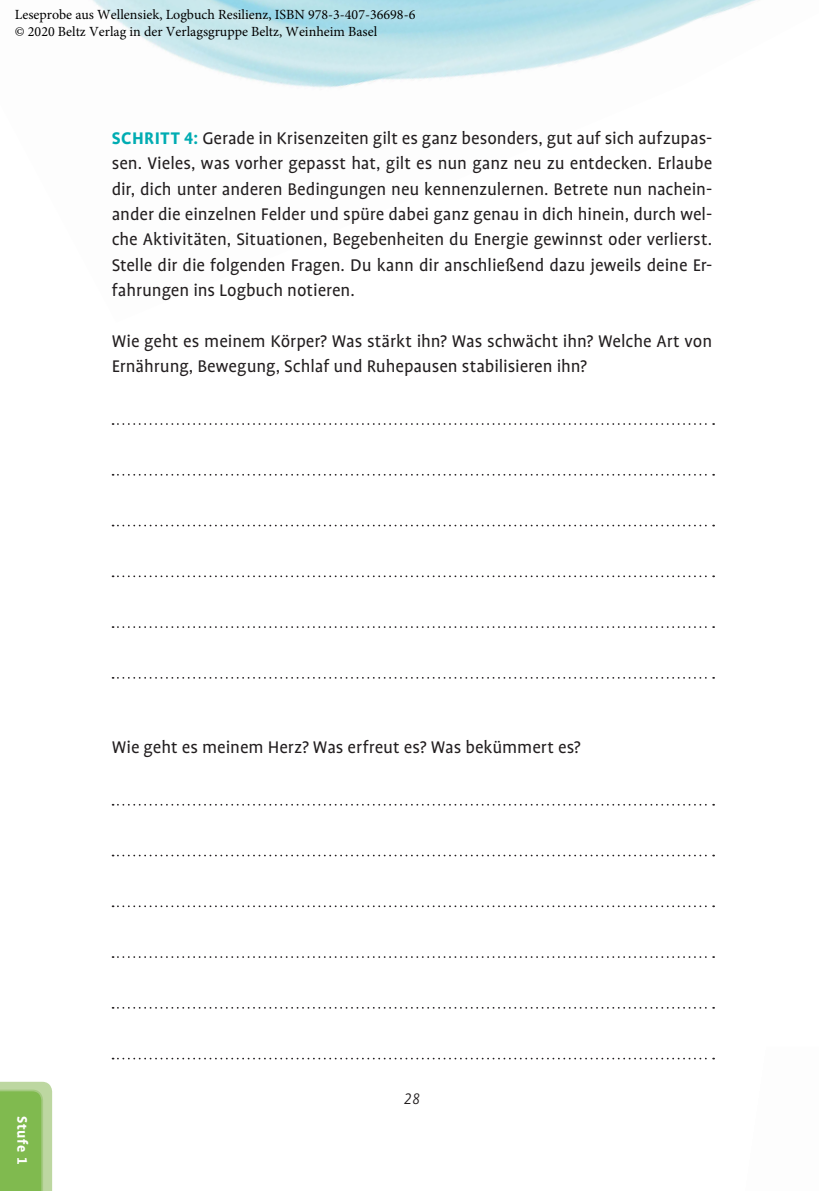
<style>
.page{position:relative;width:819px;height:1191px;background:#fff}
.page>*{position:absolute;margin:0;border:0;box-sizing:border-box;transform-origin:0 0}
.t1{font:19.25px/25.4px "Profile OT";letter-spacing:-.005em;color:#221e1f;text-align:justify}
.t2{font:italic 300 17.5px "Profile OT";color:#221e1f}
.t3{font:700 15.75px "Profile OT";letter-spacing:.045em;color:#fff}
.t4{font:14px/16.8px "Minion Pro";color:#000}
.s1{font-weight:700;color:#00acb2}
</style>
<div class="page">
<svg style="left:113px;top:423px;width:601px;height:2px"></svg>
<svg style="left:113px;top:474px;width:601px;height:2px"></svg>
<svg style="left:113px;top:525px;width:601px;height:1px"></svg>
<svg style="left:113px;top:575px;width:601px;height:2px"></svg>
<svg style="left:113px;top:626px;width:601px;height:2px"></svg>
<svg style="left:113px;top:677px;width:601px;height:2px"></svg>
<svg style="left:113px;top:804px;width:601px;height:1px"></svg>
<svg style="left:113px;top:854px;width:601px;height:2px"></svg>
<svg style="left:113px;top:905px;width:601px;height:2px"></svg>
<svg style="left:113px;top:956px;width:601px;height:2px"></svg>
<svg style="left:113px;top:1007px;width:601px;height:1px"></svg>
<svg style="left:113px;top:1057px;width:601px;height:2px"></svg>
<svg style="left:0;top:1081px;width:52px;height:110px;background:#90c265"></svg>
<p class="t4" style="left:15px;top:6px;width:402px">Leseprobe aus Wellensiek, Logbuch Resilienz, ISBN 978-3-407-36698-6 © 2020 Beltz Verlag in der Verlagsgruppe Beltz, Weinheim Basel</p>
<p class="t1" style="left:112px;top:126px;width:602px"><span class="s1">SCHRITT 4:</span> Gerade in Krisenzeiten gilt es ganz besonders, gut auf sich aufzupas&shy;sen. Vieles, was vorher gepasst hat, gilt es nun ganz neu zu entdecken. Erlaube dir, dich unter anderen Bedingungen neu kennenzulernen. Betrete nun nachein&shy;ander die einzelnen Felder und spüre dabei ganz genau in dich hinein, durch wel&shy;che Aktivitäten, Situationen, Begebenheiten du Energie gewinnst oder verlierst.<br>Stelle dir die folgenden Fragen. Du kann dir anschließend dazu jeweils deine Er&shy;fahrungen ins Logbuch notieren.</p>
<p class="t1" style="left:112px;top:329px;width:602px">Wie geht es meinem Körper? Was stärkt ihn? Was schwächt ihn? Welche Art von<br>Ernährung, Bewegung, Schlaf und Ruhepausen stabilisieren ihn?</p>
<p class="t1" style="left:112px;top:735px;width:470px">Wie geht es meinem Herz? Was erfreut es? Was bekümmert es?</p>
<p class="t3" style="left:31px;top:1115px;width:50px;rotate:90deg">Stufe 1</p>
<p class="t2" style="left:403px;top:1089px;width:18px">28</p>
</div>
